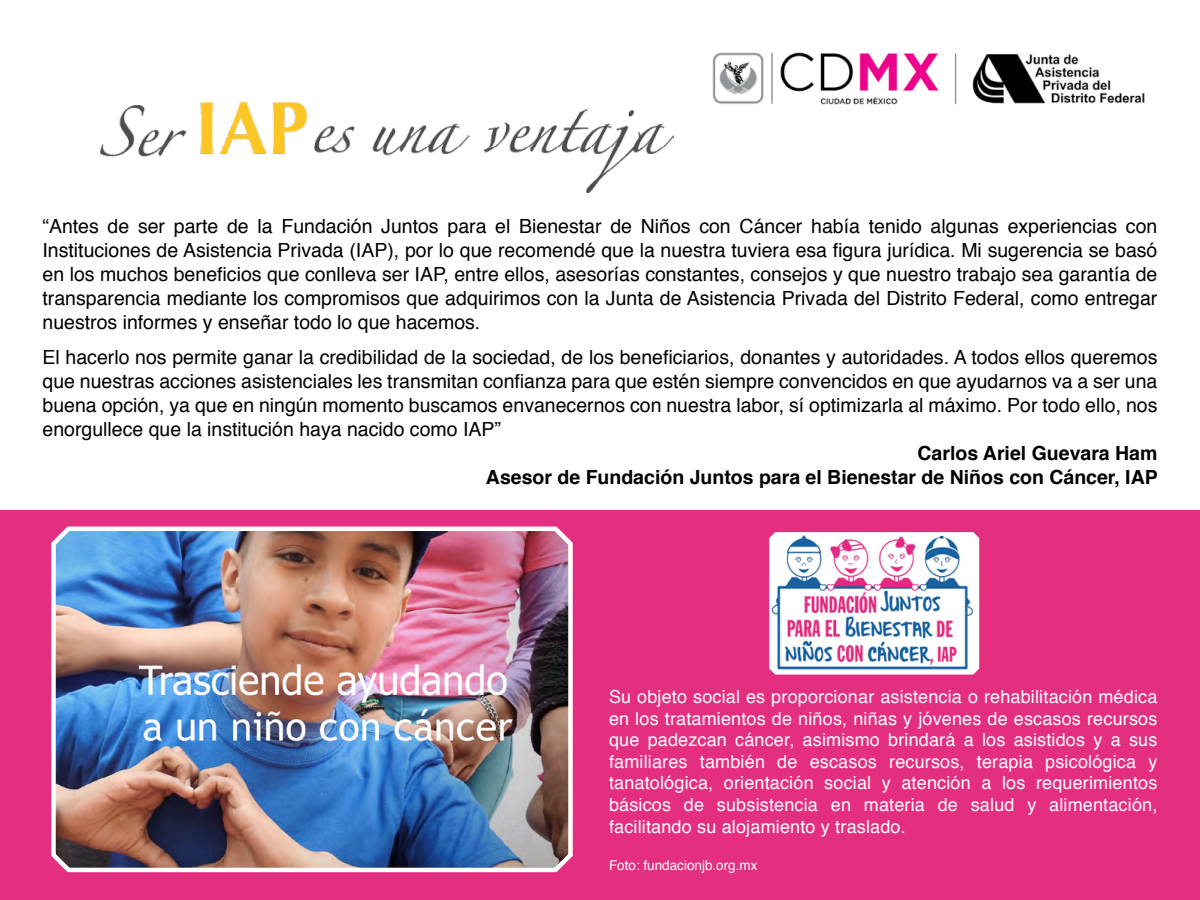
<style>
.page{position:relative;width:1200px;height:900px;background:#fff}
.page>*{position:absolute;margin:0;border:0;box-sizing:border-box;transform-origin:0 0}
.t1{font:19.5px/24px "Helvetica";color:#000;text-align:justify}
.t2{font:700 19.5px/24px "Helvetica";color:#000;text-align:right}
.t3{font:18px/21.6px "Helvetica";letter-spacing:.01em;color:#fff;text-align:justify}
.t4{font:13.5px "Helvetica";color:#fff}
</style>
<div class="page">
<div style="left:0;top:510px;width:1200px;height:390px;background:#e42e80"></div>
<img style="left:712px;top:52px;width:433px;height:53px">
<img style="left:101px;top:102px;width:572px;height:91px">
<img style="left:769px;top:532px;width:210px;height:143px">
<img style="left:51px;top:526px;width:522px;height:347px">
<p class="t1" style="left:43px;top:215px;width:1116px">“Antes de ser parte de la Fundación Juntos para el Bienestar de Niños con Cáncer había tenido algunas experiencias con Instituciones de Asistencia Privada (IAP), por lo que recomendé que la nuestra tuviera esa figura jurídica. Mi sugerencia se basó en los muchos beneficios que conlleva ser IAP, entre ellos, asesorías constantes, consejos y que nuestro trabajo sea garantía de transparencia mediante los compromisos que adquirimos con la Junta de Asistencia Privada del Distrito Federal, como entregar nuestros informes y enseñar todo lo que hacemos.</p>
<p class="t1" style="left:43px;top:345px;width:1116px">El hacerlo nos permite ganar la credibilidad de la sociedad, de los beneficiarios, donantes y autoridades. A todos ellos queremos que nuestras acciones asistenciales les transmitan confianza para que estén siempre convencidos en que ayudarnos va a ser una buena opción, ya que en ningún momento buscamos envanecernos con nuestra labor, sí optimizarla al máximo. Por todo ello, nos enorgullece que la institución haya nacido como IAP”</p>
<p class="t2" style="left:486px;top:441px;width:673px">Carlos Ariel Guevara Ham<br>Asesor de Fundación Juntos para el Bienestar de Niños con Cáncer, IAP</p>
<p class="t3" style="left:609px;top:686px;width:550px">Su objeto social es proporcionar asistencia o rehabilitación médica en los tratamientos de niños, niñas y jóvenes de escasos recursos que padezcan cáncer, asimismo brindará a los asistidos y a sus familiares también de escasos recursos, terapia psicológica y tanatológica, orientación social y atención a los requerimientos básicos de subsistencia en materia de salud y alimentación, facilitando su alojamiento y traslado.</p>
<p class="t4" style="left:609px;top:855px;width:150px">Foto: fundacionjb.org.mx</p>
</div>
